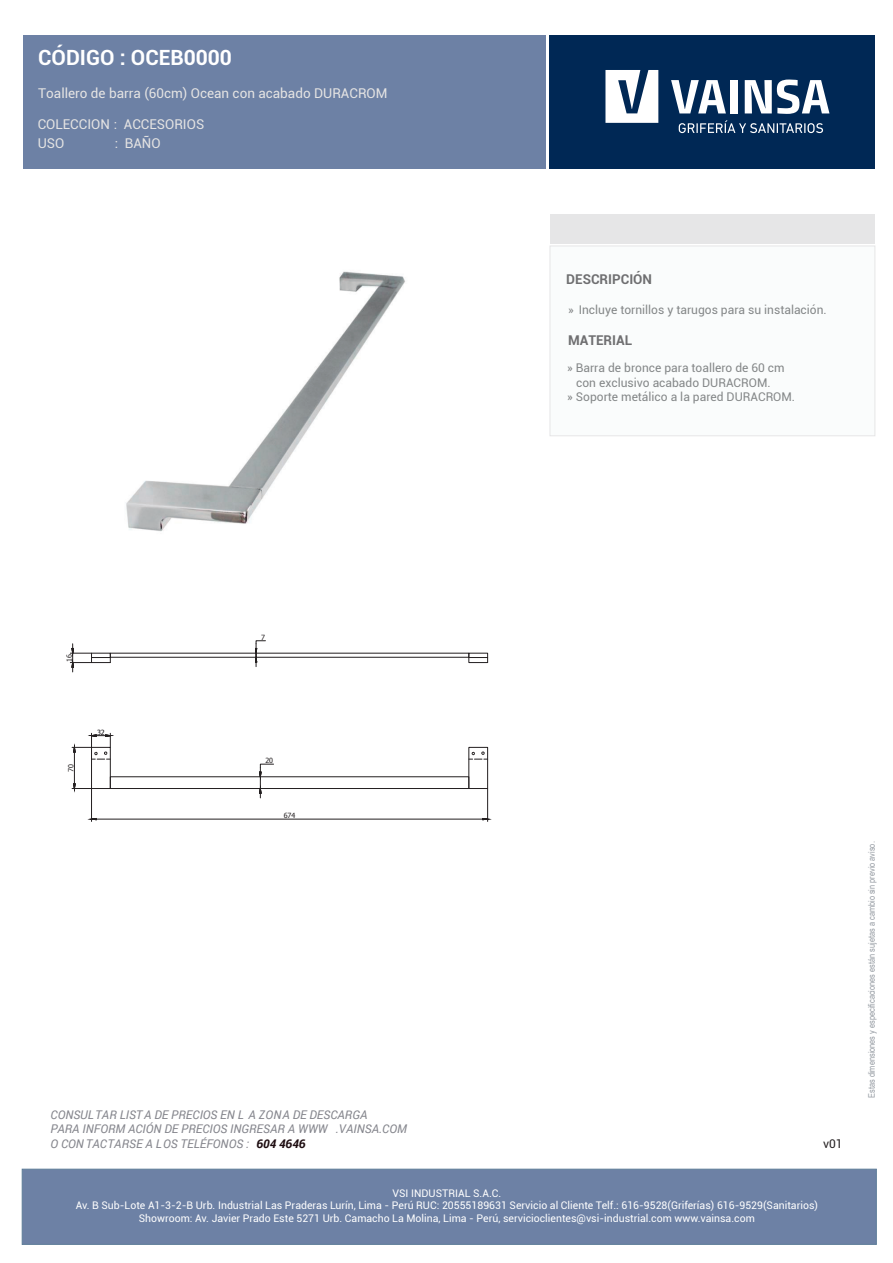
<style>
.page{position:relative;width:893px;height:1263px;background:#fff}
.page>*{position:absolute;margin:0;border:0;box-sizing:border-box;transform-origin:0 0}
.t1{font:700 21px "Roboto";color:#fff}
.t2{font:13.5px "Roboto";color:#e5e4e3}
.t3{font:700 13.5px "Roboto";color:#6f6f71}
.t4{font:12px "Roboto";color:#848788}
.t5{font:italic 12px/14.4px "Roboto";color:#85868d}
.t6{font:12px "Roboto";color:#231f20}
.t7{font:10.5px/12.6px "Roboto";color:#fff;text-align:center}
.t8{font:9px "Arial Narrow";color:#959ba2}
.t9{font:7.05px "Tahoma";color:#231f20}
.t10{font:7.05px "Tahoma";color:#0c090d}
.s1{font-weight:700;color:#1e0d11}
</style>
<div class="page">
<div style="left:550px;top:214px;width:325px;height:29px;background:#e6e6e7"></div>
<div style="left:549px;top:35px;width:326px;height:133px;background:#002855"></div>
<svg style="left:605px;top:70px;width:53px;height:53px"></svg>
<svg style="left:671px;top:80px;width:55px;height:33px"></svg>
<div style="left:730px;top:80px;width:8px;height:33px;background:#fff"></div>
<svg style="left:745px;top:80px;width:84px;height:34px"></svg>
<svg style="left:679px;top:120px;width:144px;height:13px"></svg>
<div style="left:23px;top:35px;width:522px;height:133px;background:#6d81a5"></div>
<div style="left:550px;top:246px;width:325px;height:190px;background:#fafcfc;border:1px solid #e6e6e7"></div>
<div style="left:22px;top:1169px;width:854px;height:75px;background:#6d81a5"></div>
<svg style="left:468px;top:653px;width:20px;height:10px"></svg>
<div style="left:91px;top:747px;width:20px;height:42px;border:1px solid #231f20"></div>
<div style="left:469px;top:747px;width:19px;height:42px;border:1px solid #231f20"></div>
<svg style="left:469px;top:751px;width:19px;height:9px"></svg>
<div style="left:110px;top:776px;width:359px;height:13px;border:1px solid #231f20"></div>
<hr style="left:74px;top:752px;width:1px;height:32px;background:#231f20">
<svg style="left:72px;top:783px;width:20px;height:10px"></svg>
<svg style="left:72px;top:733px;width:42px;height:27px"></svg>
<hr style="left:91px;top:788px;width:1px;height:33px;background:#231f20">
<hr style="left:487px;top:788px;width:1px;height:33px;background:#231f20">
<hr style="left:96px;top:819px;width:387px;height:1px;background:#231f20">
<svg style="left:87px;top:818px;width:10px;height:2px"></svg>
<svg style="left:482px;top:818px;width:10px;height:2px"></svg>
<svg style="left:255px;top:640px;width:11px;height:27px"></svg>
<svg style="left:259px;top:764px;width:15px;height:34px"></svg>
<svg style="left:70px;top:644px;width:41px;height:28px"></svg>
<img style="left:126px;top:271px;width:279px;height:261px">
<h1 class="t1" style="left:38px;top:43px;width:195px">CÓDIGO : OCEB0000</h1>
<p class="t2" style="left:38px;top:84px;width:351px">Toallero de barra (60cm) Ocean con acabado DURACROM</p>
<p class="t2" style="left:38px;top:134px;width:28px">USO</p>
<p class="t2" style="left:115px;top:134px;width:47px">: BAÑO</p>
<p class="t2" style="left:38px;top:115px;width:168px">COLECCION : ACCESORIOS</p>
<p class="t3" style="left:566px;top:270px;width:87px">DESCRIPCIÓN</p>
<p class="t4" style="left:568px;top:302px;width:260px">» Incluye tornillos y tarugos para su instalación.</p>
<p class="t3" style="left:568px;top:331px;width:66px">MATERIAL</p>
<p class="t4" style="left:567px;top:360px;width:219px">» Barra de bronce para toallero de 60 cm</p>
<p class="t4" style="left:576px;top:374px;width:196px">con exclusivo acabado DURACROM.</p>
<p class="t4" style="left:567px;top:388px;width:229px">» Soporte metálico a la pared DURACROM.</p>
<p class="t9" style="left:65px;top:662px;width:9px;rotate:-90deg">16</p>
<p class="t9" style="left:66px;top:772px;width:9px;rotate:-90deg">70</p>
<p class="t10" style="left:97px;top:727px;width:9px">32</p>
<p class="t9" style="left:261px;top:633px;width:5px">7</p>
<p class="t9" style="left:265px;top:756px;width:9px">20</p>
<p class="t9" style="left:284px;top:811px;width:13px">674</p>
<p class="t5" style="left:51px;top:1107px;width:358px">CONSULTAR LISTA DE PRECIOS EN L A ZONA DE DESCARGA<br>PARA INFORM ACIÓN DE PRECIOS INGRESAR A WWW .VAINSA.COM<br>O CON TACTARSE A LOS TELÉFONOS : <span class="s1">604 4646</span></p>
<p class="t6" style="left:823px;top:1135px;width:21px">v01</p>
<p class="t7" style="left:76px;top:1186px;width:744px">VSI INDUSTRIAL S.A.C.<br>Av. B Sub-Lote A1-3-2-B Urb. Industrial Las Praderas Lurín, Lima - Perú RUC: 20555189631 Servicio al Cliente Telf.: 616-9528(Griferías) 616-9529(Sanitarios)<br>Showroom: Av. Javier Prado Este 5271 Urb. Camacho La Molina, Lima - Perú, servicioclientes@vsi-industrial.com www.vainsa.com</p>
<p class="t8" style="left:865px;top:1098px;width:258px;rotate:-90deg">Estas dimensiones y especificaciones están sujetas a cambio sin previo aviso.</p>
</div>
